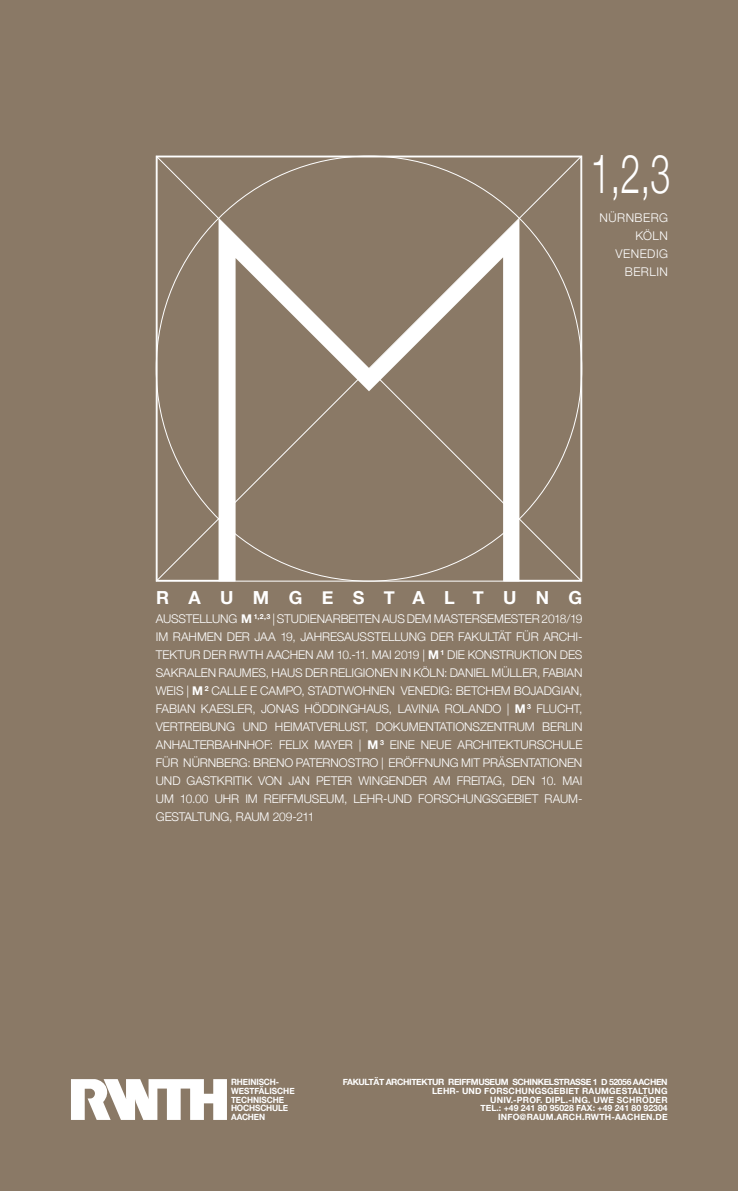
<style>
.page{position:relative;width:738px;height:1191px;background:#fff}
.page>*{position:absolute;margin:0;border:0;box-sizing:border-box;transform-origin:0 0}
.t1{font:300 54px "Helvetica Neue";color:#fff;scale:.67 1}
.Cover_Oben{font:700 18px "Helvetica Neue";letter-spacing:1.075em;color:#fff}
.TOC_II{font:300 12px/18px "Helvetica Neue";letter-spacing:-.005em;color:#fff;text-align:justify}
.Cover_Oben-2{font:300 12px "Helvetica Neue";letter-spacing:.045em;color:#fff}
.t2{font:700 8.65px/8.7px "Helvetica Neue";color:#fff;text-align:right}
.t3{font:700 8.65px/8.7px "Helvetica Neue";color:#fff;scale:.95 1}
.s1{font-weight:700}
</style>
<div class="page">
<div style="left:0;top:0;width:737px;height:1191px;background:#8a7966"></div>
<svg style="left:71px;top:1079px;width:156px;height:41px"></svg>
<svg style="left:155px;top:155px;width:427px;height:427px"></svg>
<p class="t1" style="left:590px;top:130px;width:121px">1,2,3</p>
<p class="Cover_Oben-2" style="left:599px;top:208px;width:70px">NÜRNBERG</p>
<p class="Cover_Oben-2" style="left:635px;top:226px;width:34px">KÖLN</p>
<p class="Cover_Oben-2" style="left:615px;top:244px;width:54px">VENEDIG</p>
<p class="Cover_Oben-2" style="left:624px;top:262px;width:45px">BERLIN</p>
<p class="Cover_Oben" style="left:156px;top:583px;width:427px">RAUMGESTALTUNG</p>
<p class="TOC_II" style="left:156px;top:608px;width:428px">AUSSTELLUNG <span class="s1">M</span> <sup>1,2,3</sup> | STUDIENARBEITEN AUS DEM MASTERSEMESTER 2018/19<br>IM RAHMEN DER JAA 19, JAHRESAUSSTELLUNG DER FAKULTÄT FÜR ARCHI-TEKTUR DER RWTH AACHEN AM 10.-11. MAI 2019 | <span class="s1">M</span> <sup>1</sup> DIE KONSTRUKTION DES SAKRALEN RAUMES, HAUS DER RELIGIONEN IN KÖLN: DANIEL MÜLLER, FABIAN WEIS | <span class="s1">M</span> <sup>2</sup> CALLE E CAMPO, STADTWOHNEN VENEDIG: BETCHEM BOJADGIAN, FABIAN KAESLER, JONAS HÖDDINGHAUS, LAVINIA ROLANDO | <span class="s1">M</span> <sup>3</sup> FLUCHT, VERTREIBUNG UND HEIMATVERLUST, DOKUMENTATIONSZENTRUM BERLIN ANHALTERBAHNHOF: FELIX MAYER | <span class="s1">M</span> <sup>3</sup> EINE NEUE ARCHITEKTURSCHULE FÜR NÜRNBERG: BRENO PATERNOSTRO | ERÖFFNUNG MIT PRÄSENTATIONEN UND GASTKRITIK VON JAN PETER WINGENDER AM FREITAG, DEN 10. MAI UM 10.00 UHR IM REIFFMUSEUM, LEHR-UND FORSCHUNGSGEBIET RAUM-GESTALTUNG, RAUM 209-211</p>
<p class="t3" style="left:231px;top:1078px;width:68px">RHEINISCH-<br>WESTFÄLISCHE<br>TECHNISCHE<br>HOCHSCHULE<br>AACHEN</p>
<p class="t2" style="left:342px;top:1078px;width:326px">FAKULTÄT ARCHITEKTUR REIFFMUSEUM SCHINKELSTRASSE 1 D 52056 AACHEN LEHR- UND FORSCHUNGSGEBIET RAUMGESTALTUNG<br>UNIV.-PROF. DIPL.-ING. UWE SCHRÖDER<br>TEL.: +49 241 80 95028 FAX: +49 241 80 92304<br>INFO@RAUM.ARCH.RWTH-AACHEN.DE</p>
</div>
